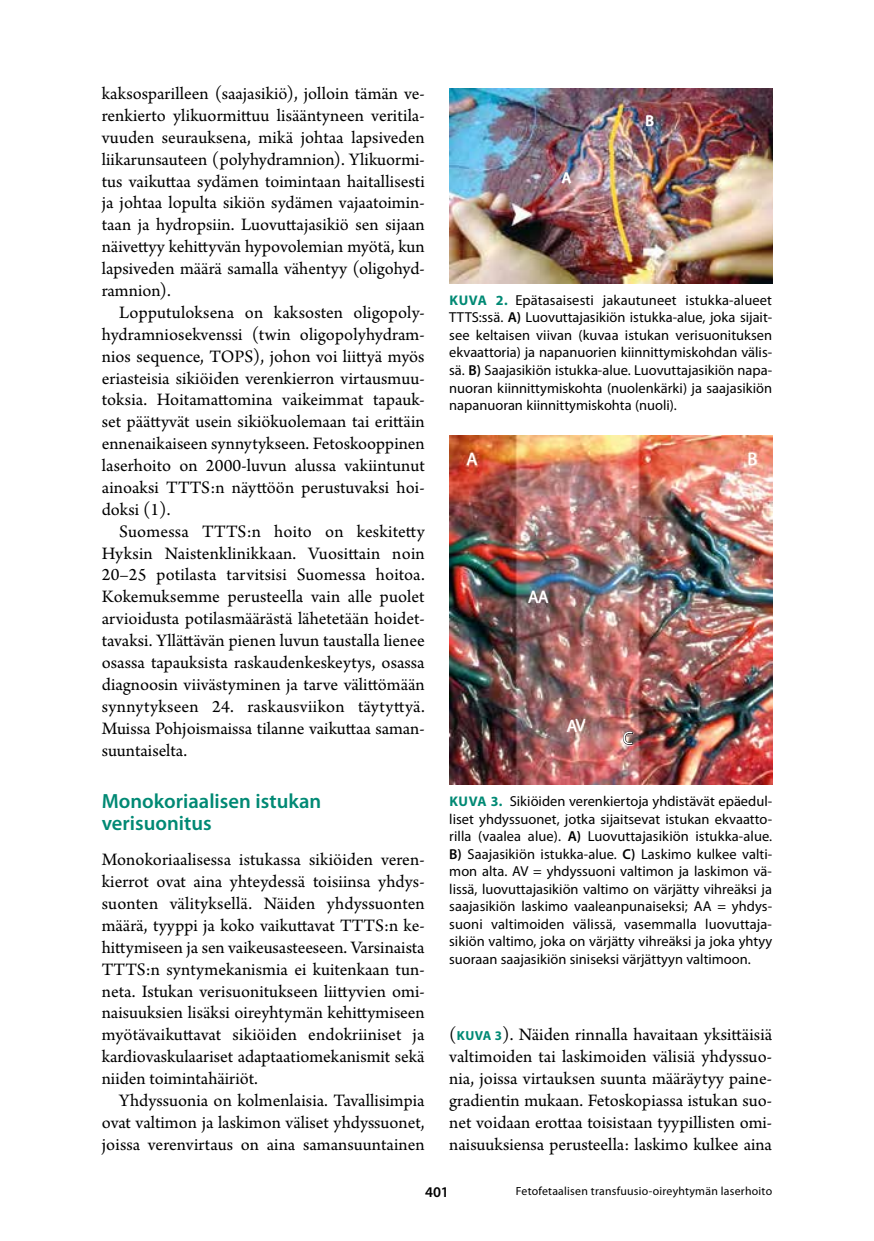
<style>
.page{position:relative;width:874px;height:1241px;background:#fff}
.page>*{position:absolute;margin:0;border:0;box-sizing:border-box;transform-origin:0 0}
.t1{font:600 20.65px/21.9px "Myriad Pro";color:#008974}
.t2{font:18.38px/21.9px "Arno Pro";color:#000;text-align:justify}
.t3{font:18.03px "Myriad Pro";color:#fff}
.t4{font:600 15.75px "Myriad Pro";color:#fff}
.t5{font:600 14.88px "Myriad Pro";color:#000}
.t6{font:14.35px/17.5px "Myriad Pro";color:#000;text-align:justify}
.t7{font:11.9px "Myriad Pro";letter-spacing:.02em;color:#000}
.s1{font-weight:700;font-size:14px;color:#008974}
.s2{font-weight:600}
.s3{font-family:"Myriad Pro";font-weight:700;font-size:13.12px;color:#008974}
</style>
<div class="page">
<img style="left:449px;top:88px;width:322px;height:195px">
<img style="left:449px;top:435px;width:322px;height:349px">
<svg style="left:622px;top:730px;width:11px;height:15px"></svg>
<p class="t2" style="left:102px;top:84px;width:324px">kaksosparilleen (saajasikiö), jolloin tämän ve&shy;renkierto ylikuormittuu lisääntyneen veritila&shy;vuuden seurauksena, mikä johtaa lapsiveden liikarunsauteen (polyhydramnion). Ylikuormi&shy;tus vaikuttaa sydämen toimintaan haitallisesti ja johtaa lopulta sikiön sydämen vajaatoimin&shy;taan ja hydropsiin. Luovuttajasikiö sen sijaan näivettyy kehittyvän hypovolemian myötä, kun lapsiveden määrä samalla vähentyy (oligohyd&shy;ramnion).</p>
<p class="t2" style="left:102px;top:302px;width:324px;text-indent:17px">Lopputuloksena on kaksosten oligopoly&shy;hydramniosekvenssi (twin oligopolyhydram&shy;nios sequence, TOPS), johon voi liittyä myös eriasteisia sikiöiden verenkierron virtausmuu&shy;toksia. Hoitamattomina vaikeimmat tapauk&shy;set päättyvät usein sikiökuolemaan tai erittäin ennenaikaiseen synnytykseen. Fetoskooppinen laserhoito on 2000-luvun alussa vakiintunut ainoaksi TTTS:n näyttöön perustuvaksi hoi&shy;doksi (1).</p>
<p class="t2" style="left:102px;top:521px;width:324px;text-indent:17px">Suomessa TTTS:n hoito on keskitetty Hyksin Naistenklinikkaan. Vuosittain noin 20–25 potilasta tarvitsisi Suomessa hoitoa.<br>Kokemuksemme perusteella vain alle puolet arvioidusta potilasmäärästä lähetetään hoidet&shy;tavaksi. Yllättävän pienen luvun taustalla lienee osassa tapauksista raskaudenkeskeytys, osassa diagnoosin viivästyminen ja tarve välittömään synnytykseen 24. raskausviikon täytyttyä.<br>Muissa Pohjoismaissa tilanne vaikuttaa saman&shy;suuntaiselta.</p>
<p class="t1" style="left:102px;top:789px;width:221px">Monokoriaalisen istukan verisuonitus</p>
<p class="t2" style="left:102px;top:849px;width:324px">Monokoriaalisessa istukassa sikiöiden veren&shy;kierrot ovat aina yhteydessä toisiinsa yhdys&shy;suonten välityksellä. Näiden yhdyssuonten määrä, tyyppi ja koko vaikuttavat TTTS:n ke&shy;hittymiseen ja sen vaikeusasteeseen. Varsinaista TTTS:n syntymekanismia ei kuitenkaan tun&shy;neta. Istukan verisuonitukseen liittyvien omi&shy;naisuuksien lisäksi oireyhtymän kehittymiseen myötävaikuttavat sikiöiden endokriiniset ja kardiovaskulaariset adaptaatiomekanismit sekä niiden toimintahäiriöt.</p>
<p class="t2" style="left:102px;top:1090px;width:324px;text-indent:17px">Yhdyssuonia on kolmenlaisia. Tavallisimpia ovat valtimon ja laskimon väliset yhdyssuonet, joissa verenvirtaus on aina samansuuntainen</p>
<p class="t4" style="left:561px;top:168px;width:12px">A</p>
<p class="t4" style="left:645px;top:111px;width:11px">B</p>
<p class="t6" style="left:449px;top:291px;width:324px"><span class="s1">KUVA 2.</span> Epätasaisesti jakautuneet istukka-alueet TTTS:ssä. <span class="s2">A)</span> Luovuttajasikiön istukka-alue, joka sijait&shy;see keltaisen viivan (kuvaa istukan verisuonituksen ekvaattoria) ja napanuorien kiinnittymiskohdan välis&shy;sä. <span class="s2">B)</span> Saajasikiön istukka-alue. Luovuttajasikiön napa&shy;nuoran kiinnittymiskohta (nuolenkärki) ja saajasikiön napanuoran kiinnittymiskohta (nuoli).</p>
<p class="t3" style="left:466px;top:448px;width:13px">A</p>
<p class="t3" style="left:747px;top:448px;width:11px">B</p>
<p class="t3" style="left:527px;top:585px;width:23px">AA</p>
<p class="t3" style="left:566px;top:714px;width:20px">AV</p>
<p class="t3" style="left:622px;top:727px;width:12px">C</p>
<p class="t6" style="left:449px;top:792px;width:324px"><span class="s1">KUVA 3.</span> Sikiöiden verenkiertoja yhdistävät epäedul&shy;liset yhdyssuonet, jotka sijaitsevat istukan ekvaatto&shy;rilla (vaalea alue). <span class="s2">A)</span> Luovuttajasikiön istukka-alue.<br><span class="s2">B)</span> Saajasikiön istukka-alue. <span class="s2">C)</span> Laskimo kulkee valti&shy;mon alta. AV = yhdyssuoni valtimon ja laskimon vä&shy;lissä, luovuttajasikiön valtimo on värjätty vihreäksi ja saajasikiön laskimo vaaleanpunaiseksi; AA = yhdys&shy;suoni valtimoiden välissä, vasemmalla luovuttaja&shy;sikiön valtimo, joka on värjätty vihreäksi ja joka yhtyy suoraan saajasikiön siniseksi värjättyyn valtimoon.</p>
<p class="t2" style="left:449px;top:1024px;width:324px">(<span class="s3">KUVA 3</span>). Näiden rinnalla havaitaan yksittäisiä valtimoiden tai laskimoiden välisiä yhdyssuo&shy;nia, joissa virtauksen suunta määräytyy paine&shy;gradientin mukaan. Fetoskopiassa istukan suo&shy;net voidaan erottaa toisistaan tyypillisten omi&shy;naisuuksiensa perusteella: laskimo kulkee aina</p>
<p class="t5" style="left:425px;top:1182px;width:25px">401</p>
<p class="t7" style="left:515px;top:1183px;width:258px">Fetofetaalisen transfuusio-oireyhtymän laserhoito</p>
</div>
